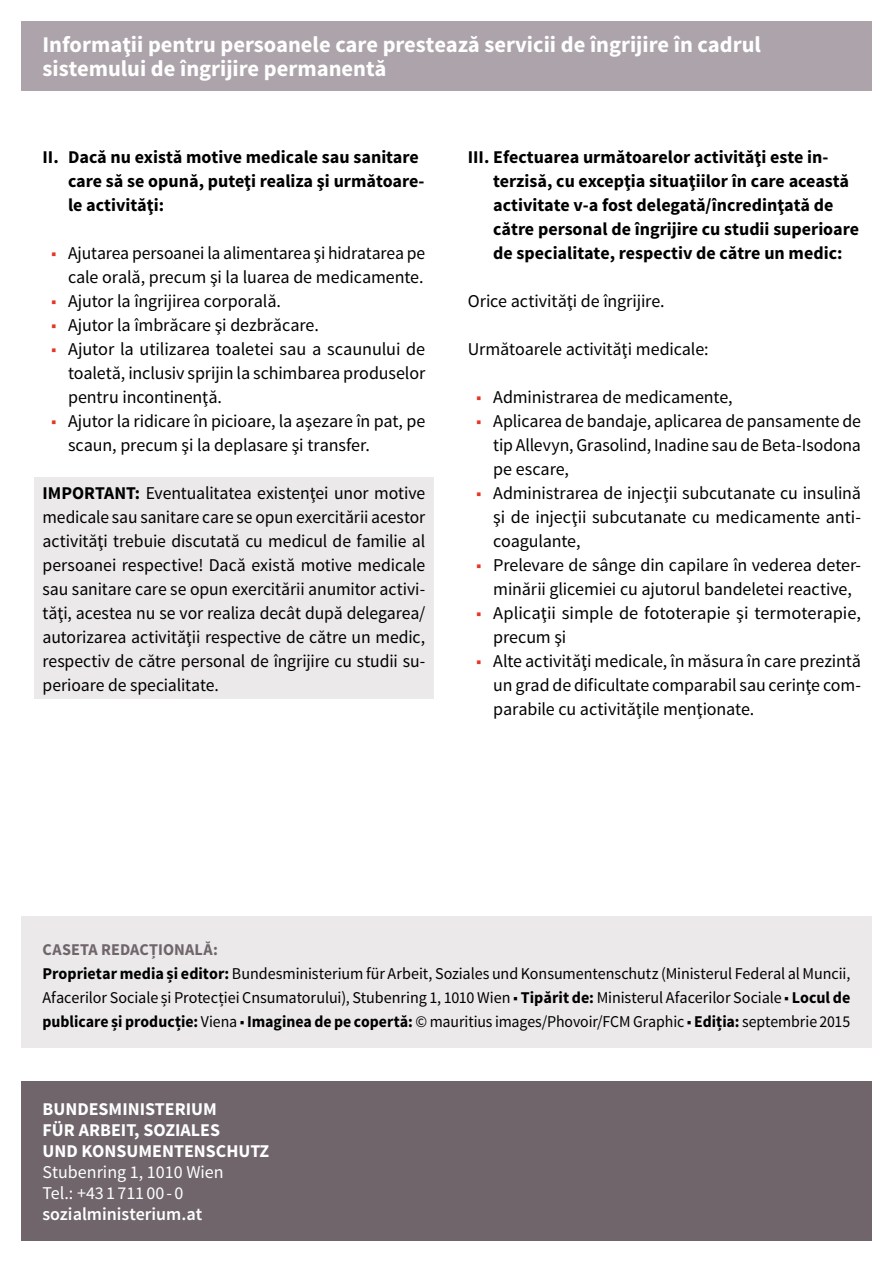
<style>
.page{position:relative;width:893px;height:1263px;background:#fff}
.page>*{position:absolute;margin:0;border:0;box-sizing:border-box;transform-origin:0 0}
.t1{font:700 22.5px/24px "Source Sans Pro";color:#fff}
.Hinweis{font:18px/24px "Source Sans Pro";letter-spacing:-.005em;color:#000;text-align:justify}
.Überschrift_2__Ebene{font:700 18px/24px "Source Sans Pro";color:#000}
.Fliesstext_A{font:18px "Source Sans Pro";letter-spacing:-.005em;color:#000}
.BMASK{font:700 18px "Source Sans Pro";color:#fff}
.Tel___Adresse{font:18px "Source Sans Pro";color:#fff}
.URL{font:600 18px "Source Sans Pro";color:#fff}
.Impressum{font:16.5px/24px "Source Sans Pro";letter-spacing:-.005em;color:#000;text-align:justify}
.Impressum-2{font:700 16.5px "Source Sans Pro";letter-spacing:.005em;color:#6f656b}
.s1{color:#e53527}
.s2{font-weight:700}
</style>
<div class="page">
<div style="left:21px;top:21px;width:851px;height:70px;background:#aca4aa"></div>
<div style="left:34px;top:477px;width:400px;height:46px;background:#ebe9ea"></div>
<div style="left:34px;top:523px;width:400px;height:24px;background:#ebe9ea"></div>
<div style="left:34px;top:547px;width:400px;height:24px;background:#ebe9ea"></div>
<div style="left:34px;top:571px;width:400px;height:24px;background:#ebe9ea"></div>
<div style="left:34px;top:595px;width:400px;height:24px;background:#ebe9ea"></div>
<div style="left:34px;top:619px;width:400px;height:24px;background:#ebe9ea"></div>
<div style="left:34px;top:643px;width:400px;height:24px;background:#ebe9ea"></div>
<div style="left:34px;top:667px;width:400px;height:32px;background:#ebe9ea"></div>
<div style="left:21px;top:916px;width:851px;height:60px;background:#ebe9ea"></div>
<div style="left:21px;top:940px;width:851px;height:63px;background:#ebe9ea"></div>
<div style="left:21px;top:1003px;width:851px;height:45px;background:#ebe9ea"></div>
<div style="left:21px;top:1081px;width:851px;height:38px;background:#6f656b"></div>
<div style="left:21px;top:1102px;width:851px;height:38px;background:#6f656b"></div>
<div style="left:21px;top:1123px;width:851px;height:38px;background:#6f656b"></div>
<div style="left:21px;top:1157px;width:851px;height:25px;background:#6f656b"></div>
<div style="left:21px;top:1178px;width:851px;height:25px;background:#6f656b"></div>
<div style="left:21px;top:1199px;width:851px;height:42px;background:#6f656b"></div>
<p class="t1" style="left:43px;top:34px;width:720px">Informaţii pentru persoanele care prestează servicii de îngrijire în cadrul sistemului de îngrijire permanentă</p>
<h3 class="Überschrift_2__Ebene" style="left:68px;top:145px;width:358px;text-indent:-26px">II. Dacă nu există motive medicale sau sanitare care să se opună, puteţi realiza şi următoare&shy;le activităţi:</h3>
<p class="Hinweis" style="left:51px;top:241px;width:376px;text-align:right"><span class="s1">■</span> Ajutarea persoanei la alimentarea şi hidratarea pe cale orală, precum şi la luarea de medicamente.</p>
<p class="Hinweis" style="left:51px;top:289px;width:231px"><span class="s1">■</span> Ajutor la îngrijirea corporală.</p>
<p class="Hinweis" style="left:51px;top:313px;width:269px"><span class="s1">■</span> Ajutor la îmbrăcare şi dezbrăcare.</p>
<p class="Hinweis" style="left:68px;top:337px;width:359px;text-indent:-17px"><span class="s1">■</span> Ajutor la utilizarea toaletei sau a scaunului de toaletă, inclusiv sprijin la schimbarea produselor pentru incontinenţă.</p>
<p class="Hinweis" style="left:68px;top:409px;width:359px;text-indent:-17px"><span class="s1">■</span> Ajutor la ridicare în picioare, la aşezare în pat, pe scaun, precum şi la deplasare şi transfer.</p>
<p class="Hinweis" style="left:43px;top:481px;width:384px"><span class="s2">IMPORTANT:</span> Eventualitatea existenţei unor motive medicale sau sanitare care se opun exercitării acestor activităţi trebuie discutată cu medicul de familie al persoanei respective! Dacă există motive medicale sau sanitare care se opun exercitării anumitor activi&shy;tăţi, acestea nu se vor realiza decât după delegarea/ autorizarea activităţii respective de către un medic, respectiv de către personal de îngrijire cu studii su&shy;perioare de specialitate.</p>
<h3 class="Überschrift_2__Ebene" style="left:493px;top:145px;width:367px;text-indent:-26px">III. Efectuarea următoarelor activităţi este in&shy;terzisă, cu excepţia situaţiilor în care această activitate v-a fost delegată/încredinţată de către personal de îngrijire cu studii superioare de specialitate, respectiv de către un medic:</h3>
<p class="Fliesstext_A" style="left:468px;top:289px;width:198px">Orice activităţi de îngrijire.</p>
<p class="Fliesstext_A" style="left:468px;top:337px;width:242px">Următoarele activităţi medicale:</p>
<p class="Hinweis" style="left:476px;top:385px;width:258px"><span class="s1">■</span> Administrarea de medicamente,</p>
<p class="Hinweis" style="left:493px;top:409px;width:369px;text-indent:-17px"><span class="s1">■</span> Aplicarea de bandaje, aplicarea de pansamente de tip Allevyn, Grasolind, Inadine sau de Beta-Isodona pe escare,</p>
<p class="Hinweis" style="left:493px;top:481px;width:369px;text-indent:-17px"><span class="s1">■</span> Administrarea de injecţii subcutanate cu insulină şi de injecţii subcutanate cu medicamente anti&shy;coagulante,</p>
<p class="Hinweis" style="left:476px;top:553px;width:386px;text-align:center"><span class="s1">■</span> Prelevare de sânge din capilare în vederea deter&shy;minării glicemiei cu ajutorul bandeletei reactive,</p>
<p class="Hinweis" style="left:493px;top:601px;width:369px;text-indent:-17px"><span class="s1">■</span> Aplicaţii simple de fototerapie şi termoterapie, precum şi</p>
<p class="Hinweis" style="left:493px;top:649px;width:369px;text-indent:-17px"><span class="s1">■</span> Alte activităţi medicale, în măsura în care prezintă un grad de dificultate comparabil sau cerinţe com&shy;parabile cu activităţile menţionate.</p>
<p class="Impressum-2" style="left:43px;top:938px;width:177px">CASETA REDACȚIONALĂ:</p>
<p class="Impressum" style="left:43px;top:961px;width:809px"><span class="s2">Proprietar media și editor:</span> Bundesministerium für Arbeit, Soziales und Konsumentenschutz (Ministerul Federal al Muncii, Afacerilor Sociale și Protecției Cnsumatorului), Stubenring 1, 1010 Wien ■ <span class="s2">Tipărit de:</span> Ministerul Afacerilor Sociale ■ <span class="s2">Locul de publicare și producție:</span> Viena ■ <span class="s2">Imaginea de pe copertă:</span> © mauritius images/Phovoir/FCM Graphic ■ <span class="s2">Ediția:</span> septembrie 2015</p>
<p class="BMASK" style="left:43px;top:1097px;width:176px">BUNDESMINISTERIUM</p>
<p class="BMASK" style="left:43px;top:1118px;width:179px">FÜR ARBEIT, SOZIALES</p>
<p class="BMASK" style="left:43px;top:1139px;width:228px">UND KONSUMENTENSCHUTZ</p>
<p class="Tel___Adresse" style="left:43px;top:1161px;width:183px">Stubenring 1, 1010 Wien</p>
<p class="Tel___Adresse" style="left:43px;top:1182px;width:142px">Tel.: +43 1 711 00 - 0</p>
<p class="URL" style="left:43px;top:1202px;width:161px">sozialministerium.at</p>
</div>
